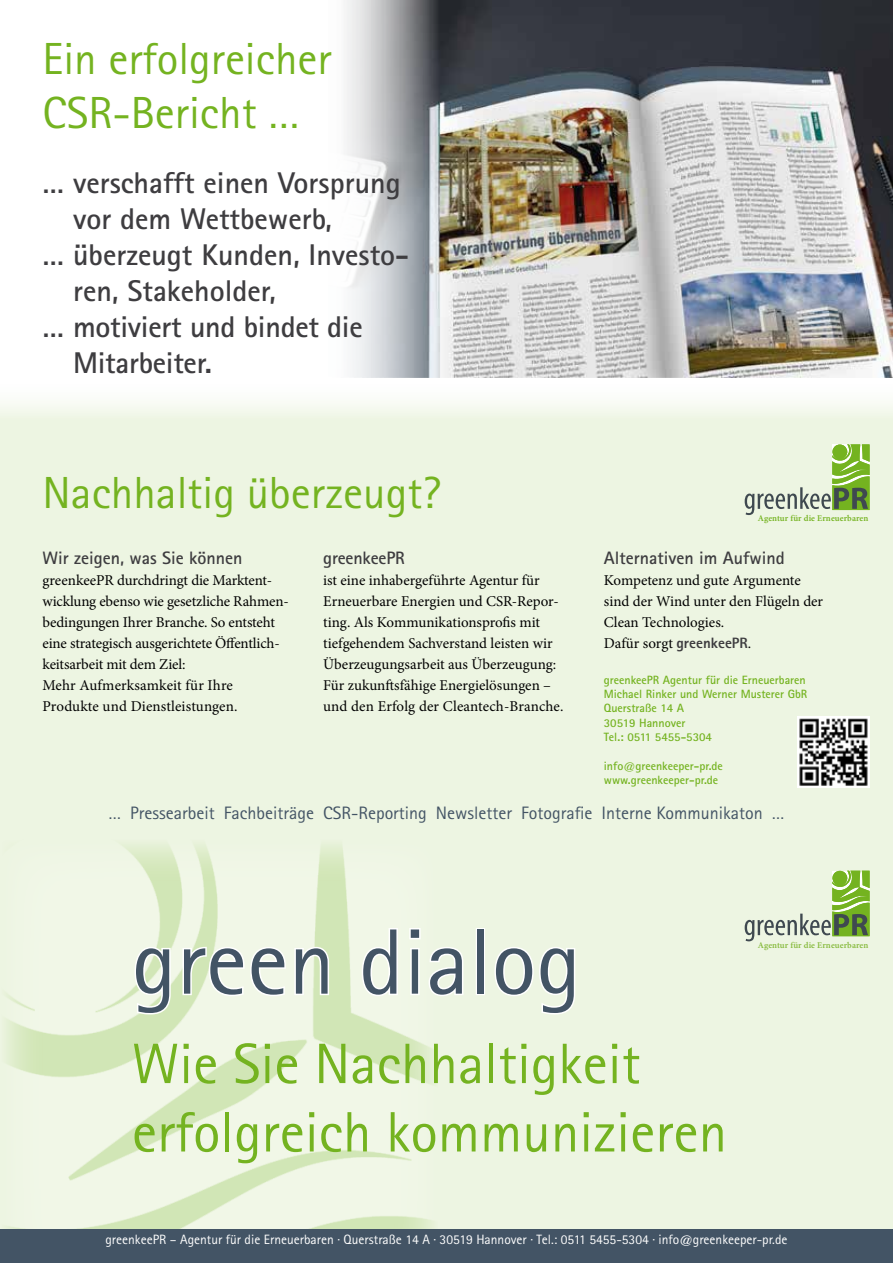
<style>
.page{position:relative;width:893px;height:1263px;background:#fff}
.page>*{position:absolute;margin:0;border:0;box-sizing:border-box;transform-origin:0 0}
.t1{font:93px "Rotis Sans Serif";color:#435465}
.t2{font:57px/68.4px "Rotis Sans Serif";color:#74b320}
.t3{font:45px/54px "Rotis Sans Serif";color:#74b320}
.t4{font:700 30px "Rotis Sans Serif";color:#3e3d40}
.t5{font:18px "Rotis Sans Serif";color:#435465}
.t6{font:700 18px "Rotis Sans Serif";color:#3e3d40}
.t7{font:15px/21px "Minion Pro";color:#000}
.t8{font:13.5px "Rotis Sans Serif";color:#fff}
.t9{font:700 12px/14.4px "Rotis Sans Serif";color:#74b320}
.t10{font:600 8.85px "Minion Pro";letter-spacing:.01em;color:#74b320}
.t11{font:600 8.85px "Minion Pro";letter-spacing:.01em;color:#86ba3c}
.s1{font-family:"Rotis Sans Serif";font-weight:800;color:#3e3d40}
</style>
<div class="page">
<div style="left:0;top:377px;width:893px;height:886px;background:#edf5e2"></div>
<img style="left:2px;top:845px;width:436px;height:385px">
<svg style="left:745px;top:444px;width:125px;height:71px"></svg>
<svg style="left:745px;top:871px;width:125px;height:70px"></svg>
<div style="left:0;top:1230px;width:893px;height:33px;background:#435465"></div>
<svg style="left:133px;top:945px;width:39px;height:71px"></svg>
<svg style="left:181px;top:945px;width:106px;height:53px"></svg>
<svg style="left:293px;top:945px;width:38px;height:52px"></svg>
<svg style="left:360px;top:926px;width:39px;height:72px"></svg>
<svg style="left:408px;top:926px;width:56px;height:72px"></svg>
<div style="left:476px;top:928px;width:9px;height:67px;border:3px solid #fff"></div>
<svg style="left:494px;top:947px;width:81px;height:68px"></svg>
<img style="left:344px;top:0;width:549px;height:377px">
<img style="left:798px;top:716px;width:72px;height:72px">
<h3 class="t3" style="left:43px;top:31px;width:291px">Ein erfolgreicher<br>CSR-Bericht …</h3>
<h3 class="t4" style="left:43px;top:164px;width:360px">… verschafft einen Vorsprung</h3>
<h3 class="t4" style="left:73px;top:200px;width:260px">vor dem Wettbewerb,</h3>
<h3 class="t4" style="left:43px;top:236px;width:368px">… überzeugt Kunden, Investo-</h3>
<h3 class="t4" style="left:73px;top:272px;width:204px">ren, Stakeholder,</h3>
<h3 class="t4" style="left:43px;top:308px;width:322px">… motiviert und bindet die</h3>
<h3 class="t4" style="left:73px;top:344px;width:140px">Mitarbeiter.</h3>
<h3 class="t3" style="left:43px;top:466px;width:400px">Nachhaltig überzeugt?</h3>
<p class="t6" style="left:43px;top:547px;width:201px">Wir zeigen, was Sie können</p>
<p class="t7" style="left:43px;top:570px;width:248px">greenkeePR durchdringt die Marktent&shy;wicklung ebenso wie gesetzliche Rahmen&shy;bedingungen Ihrer Branche. So entsteht eine strategisch ausgerichtete Öffentlich&shy;keitsarbeit mit dem Ziel:<br>Mehr Aufmerksamkeit für Ihre Produkte und Dienstleistungen.</p>
<p class="t6" style="left:323px;top:547px;width:83px">greenkeePR</p>
<p class="t7" style="left:323px;top:570px;width:242px">ist eine inhabergeführte Agentur für Erneuerbare Energien und CSR-Repor&shy;ting. Als Kommunikationsprofis mit tiefgehendem Sachverstand leisten wir Überzeugungsarbeit aus Überzeugung:<br>Für zukunftsfähige Energielösungen – und den Erfolg der Cleantech-Branche.</p>
<p class="t10" style="left:758px;top:512px;width:112px">Agentur für die Erneuerbaren</p>
<p class="t6" style="left:604px;top:547px;width:182px">Alternativen im Aufwind</p>
<p class="t7" style="left:604px;top:570px;width:221px">Kompetenz und gute Argumente sind der Wind unter den Flügeln der<br>Clean Technologies.<br>Dafür sorgt <span class="s1">greenkeePR</span>.</p>
<p class="t9" style="left:604px;top:672px;width:205px">greenkeePR Agentur für die Erneuerbaren<br>Michael Rinker und Werner Musterer GbR<br>Querstraße 14 A<br>30519 Hannover<br>Tel.: 0511 5455-5304</p>
<p class="t9" style="left:604px;top:759px;width:121px">info@greenkeeper-pr.de www.greenkeeper-pr.de</p>
<p class="t5" style="left:108px;top:802px;width:678px">… Pressearbeit Fachbeiträge CSR-Reporting Newsletter Fotografie Interne Kommunikaton …</p>
<h1 class="t1" style="left:132px;top:907px;width:451px">green dialog</h1>
<h2 class="t2" style="left:132px;top:1029px;width:597px">Wie Sie Nachhaltigkeit erfolgreich kommunizieren</h2>
<p class="t11" style="left:758px;top:939px;width:112px">Agentur für die Erneuerbaren</p>
<p class="t8" style="left:105px;top:1232px;width:684px">greenkeePR – Agentur für die Erneuerbaren · Querstraße 14 A · 30519 Hannover · Tel.: 0511 5455-5304 · info@greenkeeper-pr.de</p>
</div>
